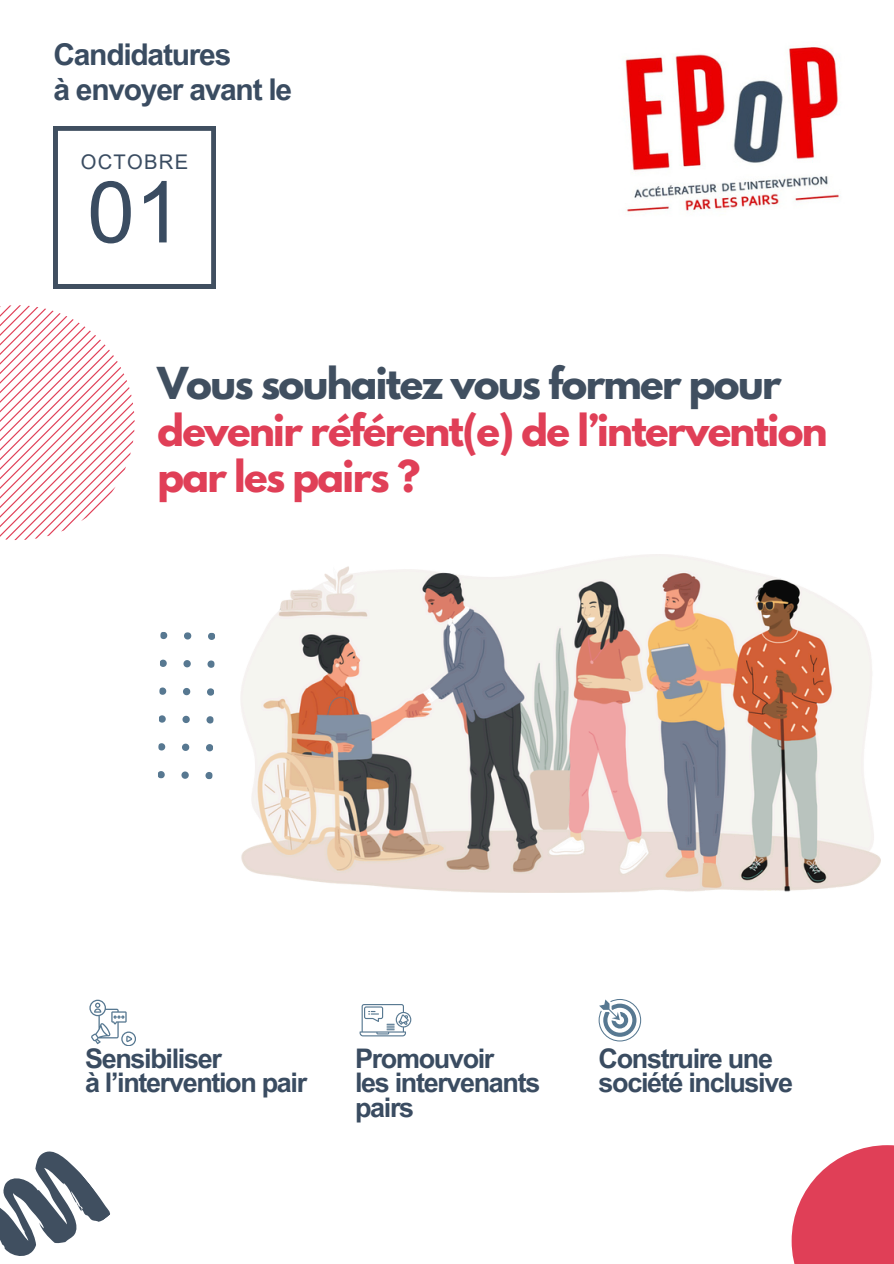
<style>
.page{position:relative;width:894px;height:1264px;background:#fff}
.page>*{position:absolute;margin:0;border:0;box-sizing:border-box;transform-origin:0 0}
.t1{font:85.5px "Arial MT Pro";color:#3a4c61}
.t2{font:700 39px/46.2px "League Spartan";letter-spacing:-.04em;color:#e03f57}
.t3{font:700 30px/34.8px "Arial MT Pro";letter-spacing:-.04em;color:#3a4c61}
.t4{font:700 27px/24.8px "Arial MT Pro";letter-spacing:-.05em;color:#3a4c61}
.t5{font:20.25px "Arial MT Pro";letter-spacing:.06em;color:#3a4c61}
.s1{color:#404f60}
</style>
<div class="page">
<svg style="left:53px;top:126px;width:162px;height:162px"></svg>
<svg style="left:791px;top:1145px;width:102px;height:118px;fill:#e03f57"></svg>
<img style="left:625px;top:47px;width:215px;height:165px">
<svg style="left:0;top:305px;width:134px;height:235px"></svg>
<svg style="left:0;top:1151px;width:110px;height:105px"></svg>
<svg style="left:359px;top:1004px;width:52px;height:32px"></svg>
<svg style="left:598px;top:999px;width:43px;height:42px"></svg>
<svg style="left:89px;top:999px;width:46px;height:46px"></svg>
<svg style="left:158px;top:771px;width:7px;height:7px"></svg>
<svg style="left:158px;top:743px;width:7px;height:7px"></svg>
<svg style="left:159px;top:715px;width:7px;height:7px"></svg>
<svg style="left:159px;top:687px;width:7px;height:8px"></svg>
<svg style="left:160px;top:659px;width:7px;height:8px"></svg>
<svg style="left:160px;top:632px;width:7px;height:7px"></svg>
<svg style="left:181px;top:771px;width:8px;height:7px"></svg>
<svg style="left:182px;top:743px;width:7px;height:8px"></svg>
<svg style="left:182px;top:715px;width:8px;height:8px"></svg>
<svg style="left:183px;top:688px;width:7px;height:7px"></svg>
<svg style="left:183px;top:660px;width:8px;height:7px"></svg>
<svg style="left:184px;top:632px;width:7px;height:7px"></svg>
<svg style="left:205px;top:772px;width:8px;height:7px"></svg>
<svg style="left:206px;top:744px;width:7px;height:7px"></svg>
<svg style="left:206px;top:716px;width:8px;height:7px"></svg>
<svg style="left:207px;top:688px;width:7px;height:7px"></svg>
<svg style="left:207px;top:660px;width:8px;height:8px"></svg>
<svg style="left:208px;top:632px;width:7px;height:8px"></svg>
<img style="left:241px;top:554px;width:639px;height:338px">
<p class="t3" style="left:53px;top:41px;width:240px">Candidatures<br>à envoyer avant le</p>
<p class="t5" style="left:81px;top:154px;width:109px">OCTOBRE</p>
<p class="t1" style="left:87px;top:180px;width:97px">01</p>
<p class="t2" style="left:157px;top:365px;width:671px"><span class="s1">Vous souhaitez vous former pour </span>devenir référent(e) de l’intervention par les pairs ?</p>
<p class="t4" style="left:85px;top:1049px;width:223px">Sensibiliser<br>à l’intervention pair</p>
<p class="t4" style="left:355px;top:1049px;width:187px">Promouvoir<br>les intervenants pairs</p>
<p class="t4" style="left:598px;top:1049px;width:196px">Construire une société inclusive</p>
</div>
